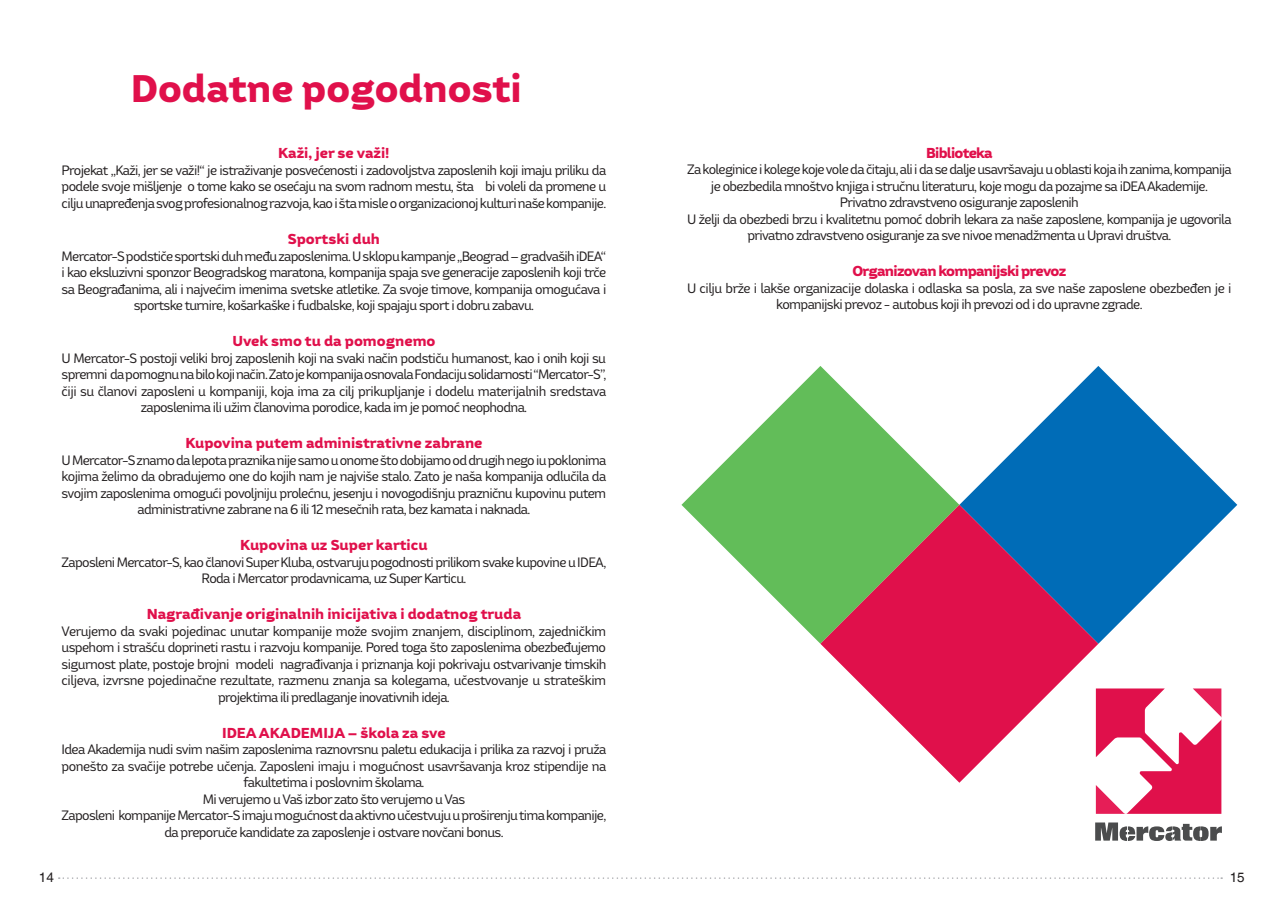
<style>
.page{position:relative;width:1285px;height:919px;background:#fff}
.page>*{position:absolute;margin:0;border:0;box-sizing:border-box;transform-origin:0 0}
.t1{font:800 36px "Bw Helder W3";color:#e0104b}
.t2{font:800 13.5px "Bw Helder W3";color:#e0104b}
.t3{font:800 13.5px "Bw Helder W3";letter-spacing:-.05em;color:#e0104b}
.t4{font:13.5px "Helvetica";color:#231f20}
.t5{font:12.75px/16.5px "Bw Helder W2";letter-spacing:-.05em;color:#231f20;text-align:center}
</style>
<div class="page">
<svg style="left:681px;top:366px;width:278px;height:277px"></svg>
<svg style="left:959px;top:366px;width:277px;height:277px"></svg>
<svg style="left:820px;top:505px;width:278px;height:277px"></svg>
<svg style="left:1095px;top:822px;width:126px;height:18px"></svg>
<svg style="left:1095px;top:688px;width:126px;height:125px"></svg>
<svg style="left:59px;top:877px;width:1162px;height:1px"></svg>
<h1 class="t1" style="left:131px;top:66px;width:392px">Dodatne pogodnosti</h1>
<p class="t2" style="left:278px;top:145px;width:113px">Kaži, jer se važi!</p>
<p class="t5" style="left:62px;top:162px;width:546px;text-align:justify">Projekat „Kaži, jer se važi!“ je istraživanje posvećenosti i zadovoljstva zaposlenih koji imaju priliku da podele svoje mišljenje o tome kako se osećaju na svom radnom mestu, šta bi voleli da promene u cilju unapređenja svog profesionalnog razvoja, kao i šta misle o organizacionoj kulturi naše kompanije.</p>
<p class="t2" style="left:288px;top:230px;width:93px">Sportski duh</p>
<p class="t5" style="left:62px;top:247px;width:546px">Mercator-S podstiče sportski duh među zaposlenima. U sklopu kampanje „Beograd – gradvaših iDEA“ i kao eksluzivni sponzor Beogradskog maratona, kompanija spaja sve generacije zaposlenih koji trče sa Beograđanima, ali i najvećim imenima svetske atletike. Za svoje timove, kompanija omogućava i sportske turnire, košarkaške i fudbalske, koji spajaju sport i dobru zabavu.</p>
<p class="t2" style="left:232px;top:332px;width:204px">Uvek smo tu da pomognemo</p>
<p class="t5" style="left:62px;top:349px;width:546px">U Mercator-S postoji veliki broj zaposlenih koji na svaki način podstiču humanost, kao i onih koji su spremni da pomognu na bilo koji način. Zato je kompanija osnovala Fondaciju solidarnosti “Mercator-S”, čiji su članovi zaposleni u kompaniji, koja ima za cilj prikupljanje i dodelu materijalnih sredstava zaposlenima ili užim članovima porodice, kada im je pomoć neophodna.</p>
<p class="t2" style="left:185px;top:434px;width:299px">Kupovina putem administrativne zabrane</p>
<p class="t5" style="left:62px;top:451px;width:546px">U Mercator-S znamo da lepota praznika nije samo u onome što dobijamo od drugih nego iu poklonima kojima želimo da obradujemo one do kojih nam je najviše stalo. Zato je naša kompanija odlučila da svojim zaposlenima omogući povoljniju prolećnu, jesenju i novogodišnju prazničnu kupovinu putem administrativne zabrane na 6 ili 12 mesečnih rata, bez kamata i naknada.</p>
<p class="t2" style="left:240px;top:536px;width:189px">Kupovina uz Super karticu</p>
<p class="t5" style="left:62px;top:553px;width:546px">Zaposleni Mercator-S, kao članovi Super Kluba, ostvaruju pogodnosti prilikom svake kupovine u IDEA,<br>Roda i Mercator prodavnicama, uz Super Karticu.</p>
<p class="t2" style="left:147px;top:605px;width:376px">Nagrađivanje originalnih inicijativa i dodatnog truda</p>
<p class="t5" style="left:62px;top:622px;width:546px">Verujemo da svaki pojedinac unutar kompanije može svojim znanjem, disciplinom, zajedničkim uspehom i strašću doprineti rastu i razvoju kompanije. Pored toga što zaposlenima obezbeđujemo sigurnost plate, postoje brojni modeli nagrađivanja i priznanja koji pokrivaju ostvarivanje timskih ciljeva, izvrsne pojedinačne rezultate, razmenu znanja sa kolegama, učestvovanje u strateškim projektima ili predlaganje inovativnih ideja.</p>
<p class="t2" style="left:222px;top:724px;width:225px">IDEA AKADEMIJA – škola za sve</p>
<p class="t5" style="left:62px;top:741px;width:546px">Idea Akademija nudi svim našim zaposlenima raznovrsnu paletu edukacija i prilika za razvoj i pruža ponešto za svačije potrebe učenja. Zaposleni imaju i mogućnost usavršavanja kroz stipendije na fakultetima i poslovnim školama.<br>Mi verujemo u Vaš izbor zato što verujemo u Vas<br>Zaposleni kompanije Mercator-S imaju mogućnost da aktivno učestvuju u proširenju tima kompanije, da preporuče kandidate za zaposlenje i ostvare novčani bonus.</p>
<p class="t3" style="left:925px;top:144px;width:68px">Biblioteka</p>
<p class="t5" style="left:687px;top:161px;width:546px">Za koleginice i kolege koje vole da čitaju, ali i da se dalje usavršavaju u oblasti koja ih zanima, kompanija je obezbedila mnoštvo knjiga i stručnu literaturu, koje mogu da pozajme sa iDEA Akademije.<br>Privatno zdravstveno osiguranje zaposlenih<br>U želji da obezbedi brzu i kvalitetnu pomoć dobrih lekara za naše zaposlene, kompanija je ugovorila privatno zdravstveno osiguranje za sve nivoe menadžmenta u Upravi društva.</p>
<p class="t3" style="left:852px;top:263px;width:215px">Organizovan kompanijski prevoz</p>
<p class="t5" style="left:687px;top:280px;width:545px">U cilju brže i lakše organizacije dolaska i odlaska sa posla, za sve naše zaposlene obezbeđen je i kompanijski prevoz - autobus koji ih prevozi od i do upravne zgrade.</p>
<p class="t4" style="left:39px;top:868px;width:17px">14</p>
<p class="t4" style="left:1229px;top:868px;width:17px">15</p>
</div>
